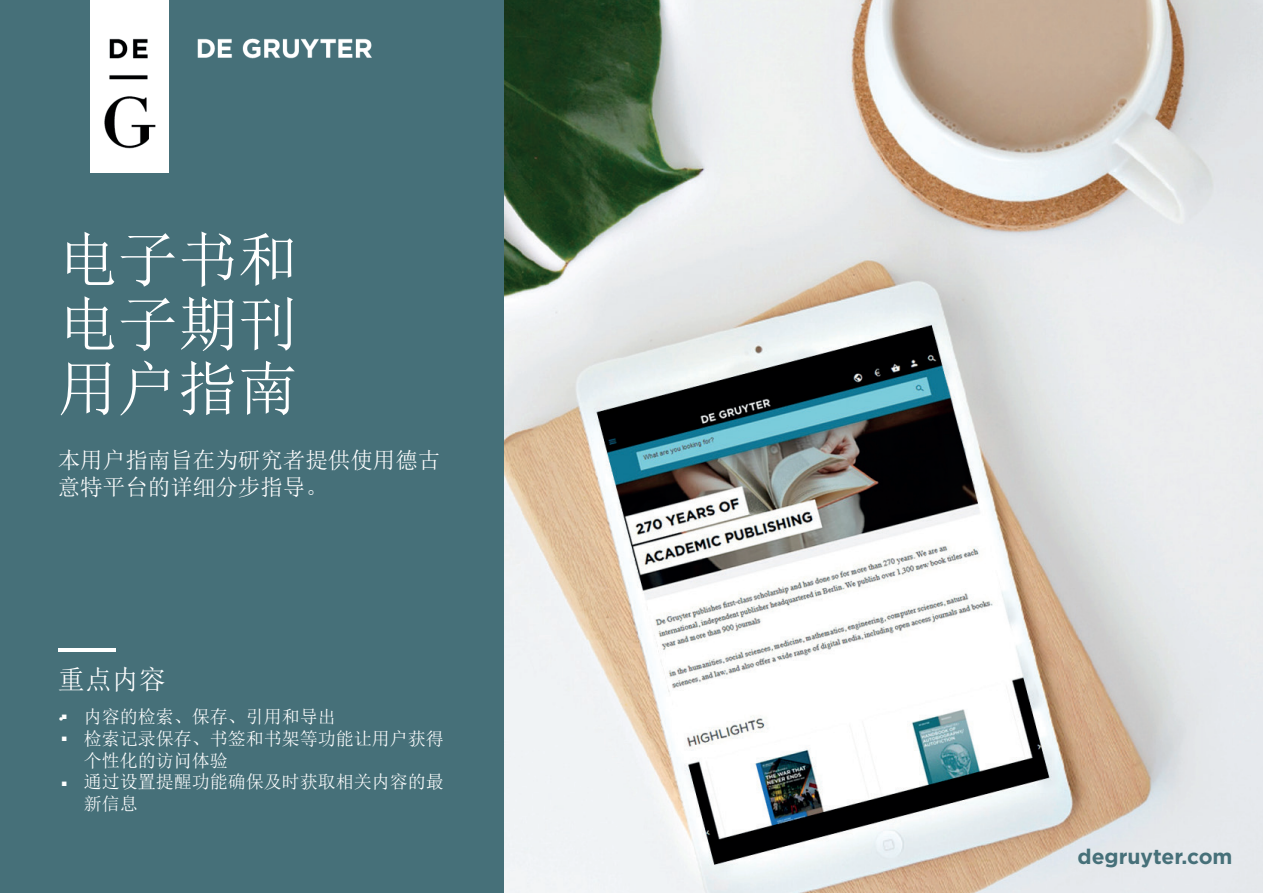
<style>
.page{position:relative;width:1263px;height:893px;background:#fff}
.page>*{position:absolute;margin:0;border:0;box-sizing:border-box;transform-origin:0 0}
.t1{font:60px/64.5px "Sim Sun";color:#fff;text-align:justify}
.t2{font:27px/32.4px "Sim Sun";color:#fff}
.t3{font:22.5px/27px "Sim Sun";color:#fff}
.t4{font:900 22.5px/45px "Gotham";color:#fff}
.t5{font:700 21px "Gotham";color:#467079}
.t6{font:18px/21.6px "Sim Sun";color:#fff}
.t7{font:500 15px "Gotham";color:#467079}
.s1{font-family:"Gotham";font-weight:900;font-size:22.5px}
</style>
<div class="page">
<div style="left:0;top:0;width:524px;height:893px;background:#467079"></div>
<img style="left:505px;top:0;width:758px;height:893px">
<div style="left:90px;top:0;width:78px;height:172px;background:#fff"></div>
<hr style="left:58px;top:648px;width:58px;height:4px;background:#fff">
<img style="left:104px;top:21px;width:268px;height:151px">
<h1 class="t1" style="left:58px;top:227px;width:241px">电子书和电子期刊用户指南</h1>
<p class="t3" style="left:58px;top:447px;width:384px">本用户指南旨在为研究者提供使用德古意特平台的详细分步指导。</p>
<h2 class="t2" style="left:58px;top:663px;width:109px">重点内容.<span class="s1">.</span></h2>
<p class="t4" style="left:61px;top:710px;width:8px">. .</p>
<p class="t6" style="left:84px;top:706px;width:362px">内容的检索、保存、引用和导出<br>检索记录保存、书签和书架等功能让用户获得个性化的访问体验<br>通过设置提醒功能确保及时获取相关内容的最新信息</p>
<p class="t7" style="left:1063px;top:843px;width:111px">degruyter.com</p>
<p class="t5" style="left:1202px;top:840px;width:10px">1</p>
<p class="t5" style="left:1077px;top:844px;width:156px">degruyter.com</p>
</div>
